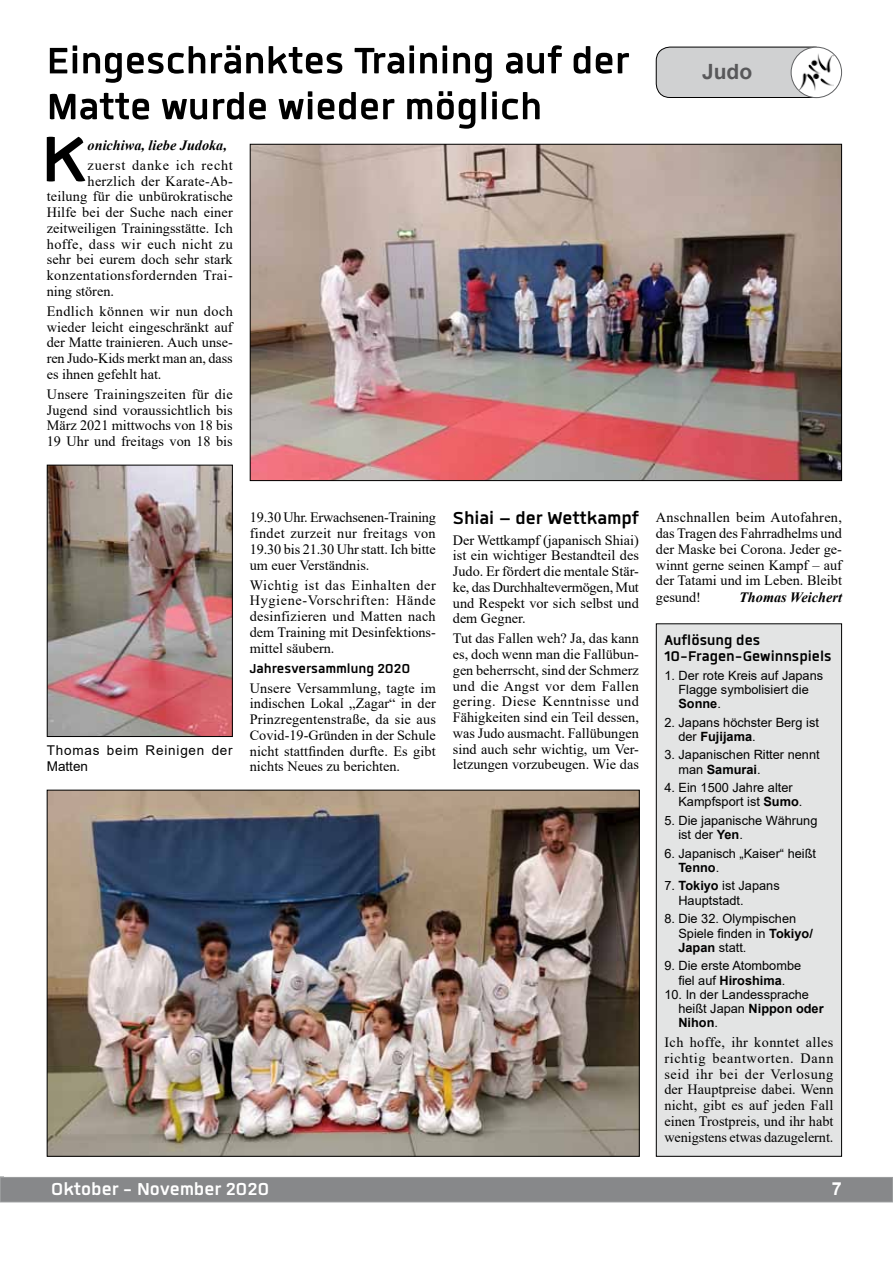
<style>
.page{position:relative;width:893px;height:1263px;background:#fff}
.page>*{position:absolute;margin:0;border:0;box-sizing:border-box;transform-origin:0 0}
.t1{font:700 89.4px "Quan";color:#000}
.t2{font:700 51px/45.9px "Quan";color:#000}
.t3{font:700 24px "Quan";color:#fff}
.t4{font:700 24px "Quan";color:#000}
.t5{font:700 21px "Arial";color:#58585a}
.t6{font:700 19.5px/15.8px "Quan";color:#000}
.t7{font:700 18px "Quan";color:#000}
.t8{font:700 18px "Arial";color:#fff}
.t9{font:14.25px/15.8px "Times New Roman";color:#000;text-align:justify}
.t10{font:italic 700 14.25px "Times New Roman";color:#000}
.t11{font:14.25px "Times New Roman";letter-spacing:.03em;color:#000}
.t12{font:14.25px "Times New Roman";letter-spacing:.035em;color:#000}
.t13{font:14.25px "Times New Roman";letter-spacing:.05em;color:#000}
.t14{font:13.5px/15.8px "Arial";letter-spacing:.06em;color:#000}
.t15{font:12.75px/14.2px "Arial";color:#000}
.s1{font-weight:700}
</style>
<div class="page">
<div style="left:0;top:1177px;width:893px;height:25px;background:#87888a"></div>
<div style="left:0;top:1177px;width:893px;height:25px;border:1px solid #9c9e9f"></div>
<div style="left:656px;top:47px;width:171px;height:50px;background:#d0d1d2;border-radius:14px"></div>
<div style="left:656px;top:47px;width:172px;height:51px;border:1px solid #000;border-radius:14px"></div>
<svg style="left:791px;top:47px;width:51px;height:51px"></svg>
<div style="left:791px;top:47px;width:51px;height:51px;border:1px solid #606163;border-radius:50%"></div>
<img style="left:799px;top:53px;width:34px;height:38px">
<div style="left:656px;top:624px;width:186px;height:532px;background:#e3e4e4"></div>
<div style="left:656px;top:623px;width:186px;height:534px;border:1px solid #000"></div>
<img style="left:252px;top:146px;width:588px;height:333px">
<img style="left:49px;top:467px;width:182px;height:268px">
<div style="left:47px;top:465px;width:186px;height:272px;border:1px solid #000"></div>
<img style="left:49px;top:792px;width:589px;height:363px">
<h2 class="t2" style="left:47px;top:37px;width:584px">Eingeschränktes Training auf der<br>Matte wurde wieder möglich</h2>
<h1 class="t1" style="left:41px;top:116px;width:47px">K</h1>
<p class="t10" style="left:88px;top:135px;width:141px">onichiwa, liebe Judoka,</p>
<p class="t13" style="left:88px;top:155px;width:147px">zuerst danke ich recht</p>
<p class="t9" style="left:88px;top:173px;width:147px">herzlich der Karate-Ab-</p>
<p class="t9" style="left:47px;top:188px;width:188px">teilung für die unbürokratische</p>
<p class="t9" style="left:47px;top:204px;width:187px">Hilfe bei der Suche nach einer</p>
<p class="t9" style="left:47px;top:220px;width:188px">zeitweiligen Trainingsstätte. Ich</p>
<p class="t12" style="left:47px;top:234px;width:188px">hoffe, dass wir euch nicht zu</p>
<p class="t9" style="left:47px;top:251px;width:187px">sehr bei eurem doch sehr stark</p>
<p class="t11" style="left:47px;top:265px;width:188px">konzentationsfordernden Trai-</p>
<p class="t9" style="left:47px;top:283px;width:69px">ning stören.</p>
<p class="t9" style="left:47px;top:303px;width:188px">Endlich können wir nun doch wieder leicht eingeschränkt auf der Matte trainieren. Auch unse&shy;ren Judo-Kids merkt man an, dass es ihnen gefehlt hat.</p>
<p class="t9" style="left:47px;top:386px;width:188px">Unsere Trainingszeiten für die Jugend sind voraussichtlich bis März 2021 mittwochs von 18 bis 19 Uhr und freitags von 18 bis</p>
<h3 class="t5" style="left:702px;top:57px;width:52px">Judo</h3>
<p class="t14" style="left:47px;top:743px;width:188px">Thomas beim Reinigen der<br>Matten</p>
<p class="t9" style="left:250px;top:509px;width:188px">19.30 Uhr. Erwachsenen-Training findet zurzeit nur freitags von 19.30 bis 21.30 Uhr statt. Ich bitte um euer Verständnis.</p>
<p class="t9" style="left:250px;top:576px;width:188px">Wichtig ist das Einhalten der Hygiene-Vorschriften: Hände desinfizieren und Matten nach dem Training mit Desinfektions&shy;mittel säubern.</p>
<p class="t7" style="left:250px;top:659px;width:162px">Jahresversammlung 2020</p>
<p class="t9" style="left:250px;top:679px;width:188px">Unsere Versammlung, tagte im indischen Lokal „Zagar“ in der Prinzregentenstraße, da sie aus Covid-19-Gründen in der Schule nicht stattfinden durfte. Es gibt nichts Neues zu berichten.</p>
<h3 class="t4" style="left:453px;top:507px;width:188px">Shiai – der Wettkampf</h3>
<p class="t9" style="left:453px;top:531px;width:188px">Der Wettkampf (japanisch Shiai) ist ein wichtiger Bestandteil des Judo. Er fördert die mentale Stär&shy;ke, das Durchhaltevermögen, Mut und Respekt vor sich selbst und dem Gegner.</p>
<p class="t9" style="left:453px;top:630px;width:188px">Tut das Fallen weh? Ja, das kann es, doch wenn man die Fallübun&shy;gen beherrscht, sind der Schmerz und die Angst vor dem Fallen gering. Diese Kenntnisse und Fähigkeiten sind ein Teil dessen, was Judo ausmacht. Fallübungen sind auch sehr wichtig, um Ver&shy;letzungen vorzubeugen. Wie das</p>
<p class="t9" style="left:656px;top:509px;width:188px">Anschnallen beim Autofahren, das Tragen des Fahrradhelms und der Maske bei Corona. Jeder ge&shy;winnt gerne seinen Kampf – auf der Tatami und im Leben. Bleibt</p>
<p class="t9" style="left:656px;top:589px;width:47px">gesund!</p>
<p class="t10" style="left:739px;top:588px;width:104px">Thomas Weichert</p>
<h3 class="t6" style="left:664px;top:632px;width:169px">Auflösung des<br>10-Fragen-Gewinnspiels</h3>
<p class="t15" style="left:678px;top:668px;width:146px;text-indent:-14px">1. Der rote Kreis auf Japans<br>Flagge symbolisiert die<br><span class="s1">Sonne</span>.</p>
<p class="t15" style="left:678px;top:715px;width:142px;text-indent:-14px">2. Japans höchster Berg ist der <span class="s1">Fujijama</span>.</p>
<p class="t15" style="left:678px;top:748px;width:143px;text-indent:-14px">3. Japanischen Ritter nennt man <span class="s1">Samurai</span>.</p>
<p class="t15" style="left:678px;top:780px;width:125px;text-indent:-14px">4. Ein 1500 Jahre alter<br>Kampfsport ist <span class="s1">Sumo</span>.</p>
<p class="t15" style="left:678px;top:813px;width:141px;text-indent:-14px">5. Die japanische Währung ist der <span class="s1">Yen</span>.</p>
<p class="t15" style="left:678px;top:846px;width:139px;text-indent:-14px">6. Japanisch „Kaiser“ heißt<br><span class="s1">Tenno</span>.</p>
<p class="t15" style="left:678px;top:879px;width:103px;text-indent:-14px">7. <span class="s1">Tokiyo</span> ist Japans<br>Hauptstadt.</p>
<p class="t15" style="left:678px;top:911px;width:136px;text-indent:-14px">8. Die 32. Olympischen<br>Spiele finden in <span class="s1">Tokiyo/<br>Japan</span> statt.</p>
<p class="t15" style="left:664px;top:958px;width:138px;text-align:center">9. Die erste Atombombe fiel auf <span class="s1">Hiroshima</span>.</p>
<p class="t15" style="left:678px;top:987px;width:147px;text-indent:-14px">10. In der Landessprache heißt Japan <span class="s1">Nippon oder<br>Nihon</span>.</p>
<p class="t9" style="left:664px;top:1034px;width:171px">Ich hoffe, ihr konntet alles richtig beantworten. Dann seid ihr bei der Verlosung der Hauptpreise dabei. Wenn nicht, gibt es auf jeden Fall einen Trostpreis, und ihr habt wenigstens etwas dazugelernt.</p>
<h3 class="t3" style="left:51px;top:1177px;width:220px">Oktober - November 2020</h3>
<p class="t8" style="left:832px;top:1176px;width:12px">7</p>
</div>
